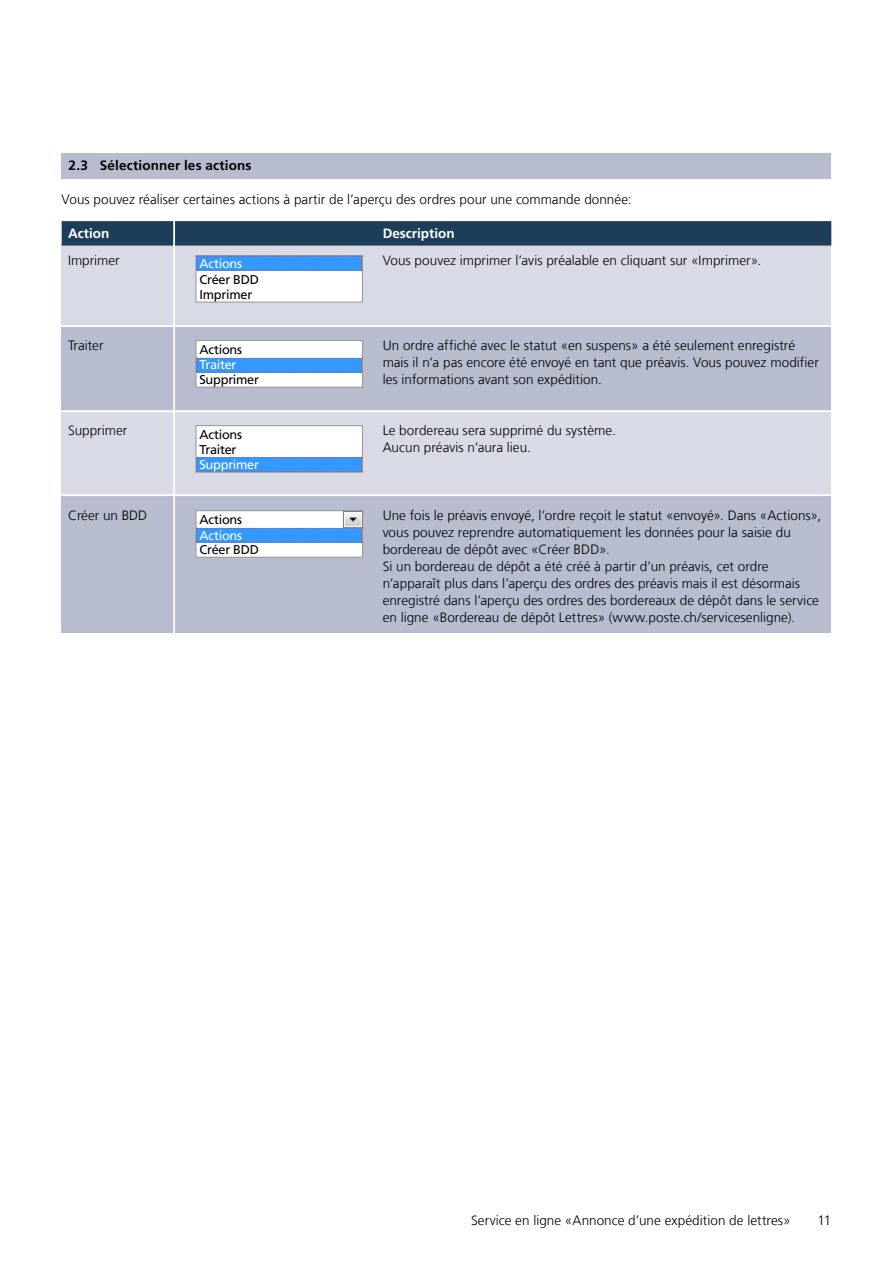
<style>
.page{position:relative;width:893px;height:1263px;background:#fff}
.page>*{position:absolute;margin:0;border:0;box-sizing:border-box;transform-origin:0 0}
.t1{font:300 13.5px/17px "Frutiger LT Com";color:#000}
.t2{font:700 13.5px "Frutiger LT Com";letter-spacing:.01em;color:#000}
.t3{font:700 13.5px "Frutiger LT Com";color:#fff}
.t4{font:12.75px/15px "Frutiger LT Com";letter-spacing:-.02em;color:#000}
.s1{color:#fff}
</style>
<div class="page">
<div style="left:62px;top:153px;width:769px;height:26px;background:#b7bdce"></div>
<div style="left:62px;top:244px;width:769px;height:251px;background:#d8dbe5"></div>
<div style="left:62px;top:326px;width:769px;height:85px;background:#b7bdce"></div>
<div style="left:62px;top:495px;width:769px;height:138px;background:#b7bdce"></div>
<div style="left:62px;top:221px;width:769px;height:25px;background:#1d3d59"></div>
<hr style="left:173px;top:215px;width:2px;height:439px;background:#fff">
<hr style="left:40px;top:325px;width:797px;height:2px;background:#fff">
<hr style="left:40px;top:410px;width:796px;height:2px;background:#fff">
<hr style="left:40px;top:494px;width:796px;height:2px;background:#fff">
<div style="left:196px;top:510px;width:167px;height:48px;background:#fff;border:1px solid #959490"></div>
<svg style="left:196px;top:528px;width:167px;height:15px;background:#3a95f5"></svg>
<div style="left:196px;top:340px;width:167px;height:47px;background:#fff;border:1px solid #959490"></div>
<svg style="left:196px;top:358px;width:167px;height:15px;background:#3a95f6"></svg>
<div style="left:196px;top:255px;width:167px;height:47px;background:#fff;border:1px solid #959490"></div>
<svg style="left:196px;top:256px;width:167px;height:15px;background:#3a95f5"></svg>
<div style="left:196px;top:425px;width:167px;height:48px;background:#fff;border:1px solid #959490"></div>
<svg style="left:196px;top:457px;width:167px;height:15px;background:#3b94f5"></svg>
<img style="left:343px;top:511px;width:19px;height:17px">
<h2 class="t2" style="left:68px;top:157px;width:184px">2.3 Sélectionner les actions</h2>
<p class="t1" style="left:62px;top:191px;width:571px">Vous pouvez réaliser certaines actions à partir de l’aperçu des ordres pour une commande donnée:</p>
<p class="t3" style="left:68px;top:226px;width:43px">Action</p>
<p class="t3" style="left:383px;top:226px;width:73px">Description</p>
<p class="t1" style="left:68px;top:252px;width:53px">Imprimer</p>
<p class="t1" style="left:383px;top:252px;width:380px">Vous pouvez imprimer l’avis préalable en cliquant sur «Imprimer».</p>
<p class="t4" style="left:200px;top:256px;width:61px;line-height:16px"><span class="s1">Actions<br></span>Créer BDD</p>
<p class="t4" style="left:200px;top:287px;width:54px">Imprimer</p>
<p class="t1" style="left:68px;top:337px;width:37px">Traiter</p>
<p class="t1" style="left:383px;top:337px;width:438px">Un ordre affiché avec le statut «en suspens» a été seulement enregistré mais il n’a pas encore été envoyé en tant que préavis. Vous pouvez modifier les informations avant son expédition.</p>
<p class="t1" style="left:68px;top:422px;width:61px">Supprimer</p>
<p class="t1" style="left:383px;top:422px;width:235px">Le bordereau sera supprimé du système.</p>
<p class="t1" style="left:383px;top:439px;width:150px">Aucun préavis n’aura lieu.</p>
<p class="t4" style="left:200px;top:342px;width:61px">Actions<br><span class="s1">Traiter<br></span>Supprimer</p>
<p class="t4" style="left:200px;top:427px;width:61px">Actions<br>Traiter<br><span class="s1">Supprimer</span></p>
<p class="t1" style="left:68px;top:507px;width:81px">Créer un BDD</p>
<p class="t1" style="left:383px;top:507px;width:440px">Une fois le préavis envoyé, l’ordre reçoit le statut «envoyé». Dans «Actions», vous pouvez reprendre automatiquement les données pour la saisie du bordereau de dépôt avec «Créer BDD».</p>
<p class="t1" style="left:383px;top:558px;width:438px">Si un bordereau de dépôt a été créé à partir d’un préavis, cet ordre n’apparaît plus dans l’aperçu des ordres des préavis mais il est désormais enregistré dans l’aperçu des ordres des bordereaux de dépôt dans le service en ligne «Bordereau de dépôt Lettres» (www.poste.ch/servicesenligne).</p>
<p class="t4" style="left:200px;top:512px;width:61px">Actions<br><span class="s1">Actions<br></span>Créer BDD</p>
<p class="t1" style="left:471px;top:1212px;width:321px">Service en ligne «Annonce d’une expédition de lettres»</p>
<p class="t1" style="left:818px;top:1212px;width:15px">11</p>
</div>
